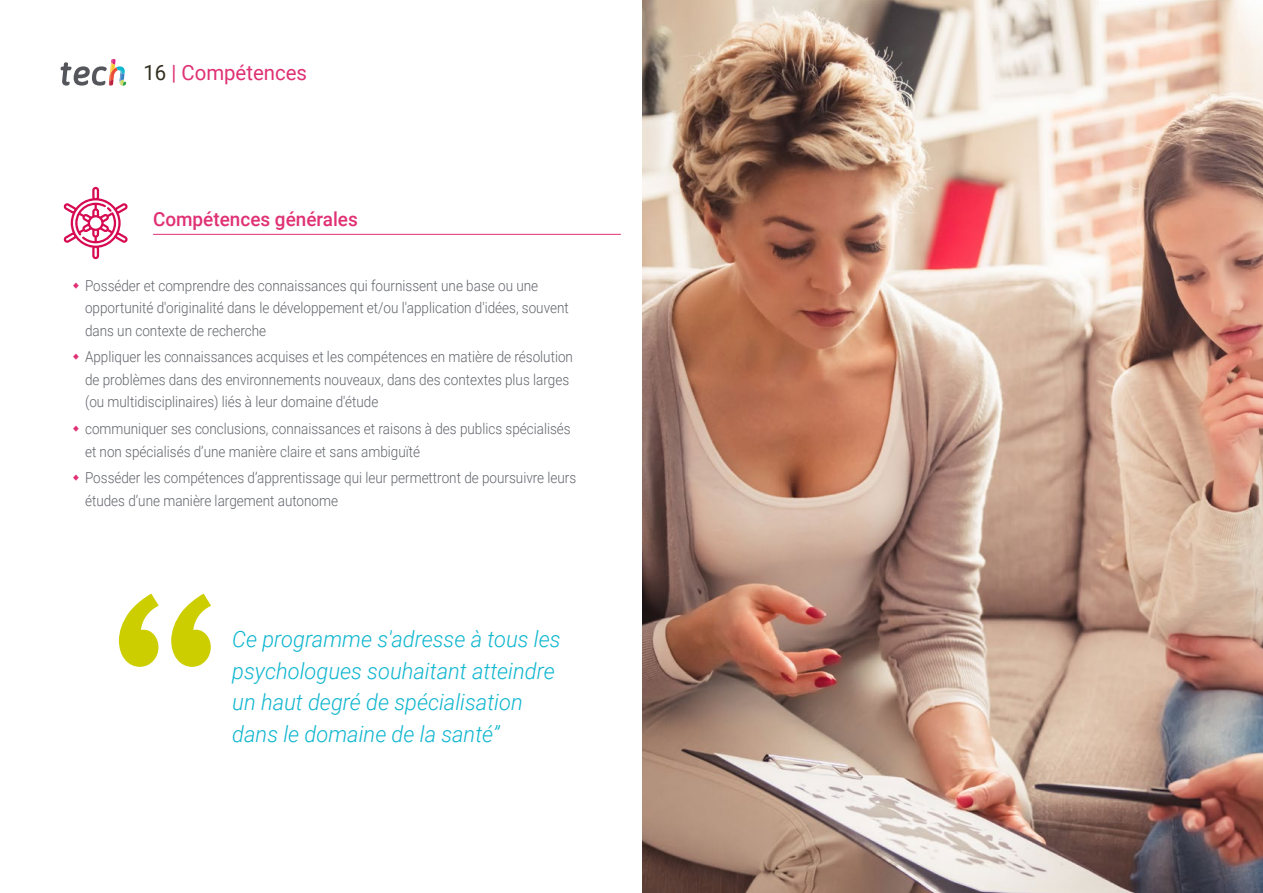
<style>
.page{position:relative;width:1263px;height:893px;background:#fff}
.page>*{position:absolute;margin:0;border:0;box-sizing:border-box;transform-origin:0 0}
.t1{font:italic 300 22.5px/31.5px "Roboto";color:#0fb6cf}
.t2{font:21px "Roboto";color:#df3174}
.t3{font:500 19.5px "Roboto";color:#df3174}
.t4{font:300 15px/22.5px "Roboto";color:#61646a;scale:.9 1}
.s1{color:#312e20}
</style>
<div class="page">
<hr style="left:153px;top:234px;width:468px;height:1px;background:#df3174">
<svg style="left:63px;top:187px;width:65px;height:72px"></svg>
<img style="left:642px;top:0;width:621px;height:893px">
<svg style="left:61px;top:59px;width:65px;height:27px"></svg>
<svg style="left:119px;top:594px;width:92px;height:73px"></svg>
<h2 class="t2" style="left:144px;top:57px;width:165px"><span class="s1">16</span> | Compétences</h2>
<h3 class="t3" style="left:153px;top:205px;width:206px">Compétences générales</h3>
<p class="t4" style="left:85px;top:273px;width:539px">Posséder et comprendre des connaissances qui fournissent une base ou une opportunité d'originalité dans le développement et/ou l'application d'idées, souvent dans un contexte de recherche</p>
<p class="t4" style="left:85px;top:345px;width:544px">Appliquer les connaissances acquises et les compétences en matière de résolution de problèmes dans des environnements nouveaux, dans des contextes plus larges (ou multidisciplinaires) liés à leur domaine d'étude</p>
<p class="t4" style="left:85px;top:417px;width:541px">communiquer ses conclusions, connaissances et raisons à des publics spécialisés et non spécialisés d’une manière claire et sans ambiguïté</p>
<p class="t4" style="left:85px;top:466px;width:547px">Posséder les compétences d’apprentissage qui leur permettront de poursuivre leurs études d’une manière largement autonome</p>
<h1 class="t1" style="left:232px;top:622px;width:330px">Ce programme s'adresse à tous les psychologues souhaitant atteindre un haut degré de spécialisation dans le domaine de la santé”</h1>
</div>
